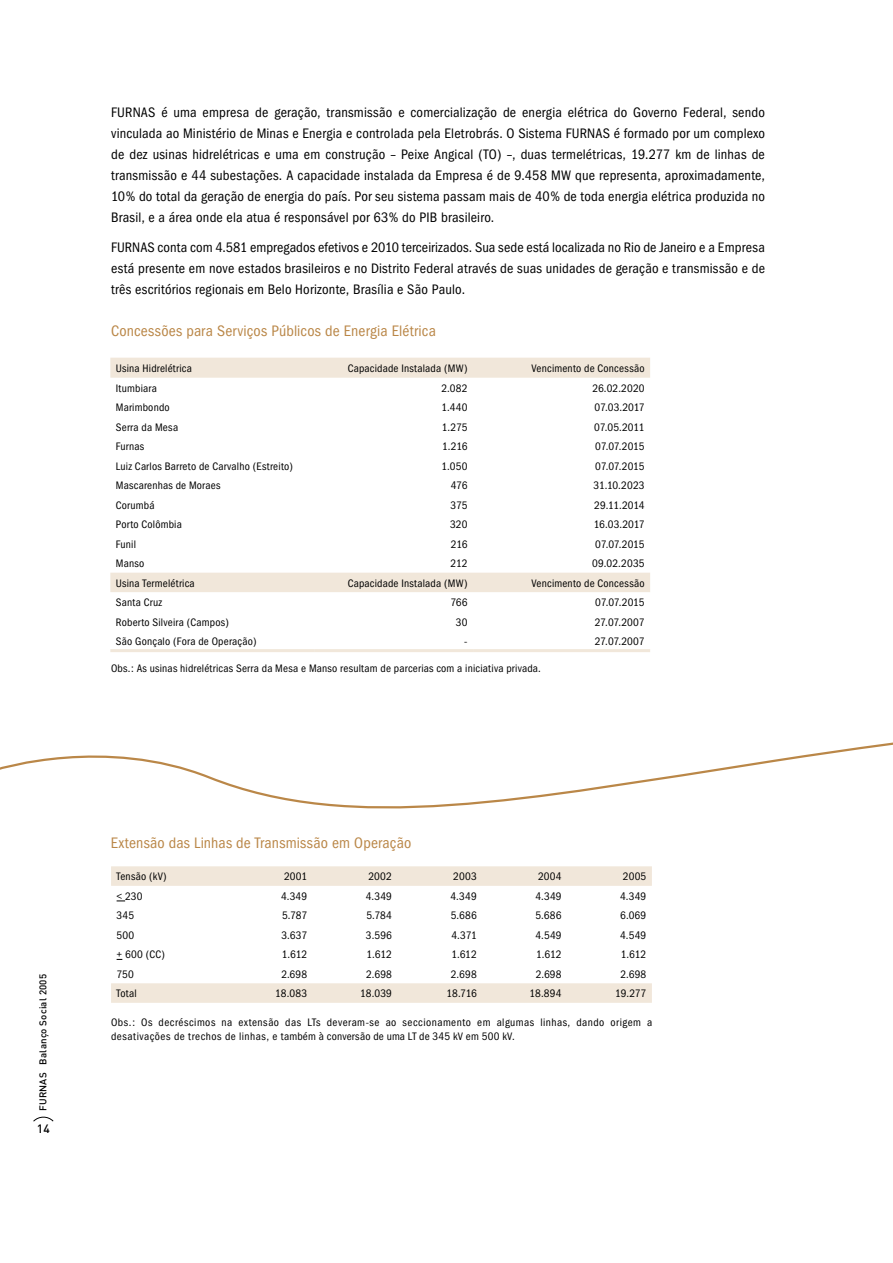
<style>
.page{position:relative;width:893px;height:1263px;background:#fff}
.page>*{position:absolute;margin:0;border:0;box-sizing:border-box;transform-origin:0 0}
.t1{font:condensed 15.75px "Franklin Gothic";letter-spacing:.01em;color:#ba8748}
.t2{font:condensed 14.25px/21px "Franklin Gothic";letter-spacing:.015em;color:#000;text-align:justify}
.t3{font:500 12px "DIN";color:#000}
.t4{font:condensed 11.25px "Franklin Gothic";letter-spacing:.02em;color:#000}
.t5{font:condensed 11.25px/13.5px "Franklin Gothic";letter-spacing:.04em;color:#000}
.t6{font:500 9.75px "DIN";letter-spacing:.02em;color:#000}
</style>
<div class="page">
<svg style="left:33px;top:1116px;width:21px;height:6px"></svg>
<svg style="left:110px;top:358px;width:540px;height:234px"></svg>
<hr style="left:110px;top:649px;width:205px;height:3px;background:#f1e7da">
<hr style="left:315px;top:649px;width:158px;height:3px;background:#f1e7da">
<hr style="left:473px;top:649px;width:177px;height:3px;background:#f1e7da">
<svg style="left:111px;top:866px;width:541px;height:137px"></svg>
<svg style="left:0;top:742px;width:893px;height:67px"></svg>
<p class="t2" style="left:111px;top:102px;width:655px">FURNAS é uma empresa de geração, transmissão e comercialização de energia elétrica do Governo Federal, sendo vinculada ao Ministério de Minas e Energia e controlada pela Eletrobrás. O Sistema FURNAS é formado por um complexo de dez usinas hidrelétricas e uma em construção – Peixe Angical (TO) –, duas termelétricas, 19.277 km de linhas de transmissão e 44 subestações. A capacidade instalada da Empresa é de 9.458 MW que representa, aproximadamente, 10% do total da geração de energia do país. Por seu sistema passam mais de 40% de toda energia elétrica produzida no Brasil, e a área onde ela atua é responsável por 63% do PIB brasileiro.</p>
<p class="t2" style="left:111px;top:237px;width:656px">FURNAS conta com 4.581 empregados efetivos e 2010 terceirizados. Sua sede está localizada no Rio de Janeiro e a Empresa está presente em nove estados brasileiros e no Distrito Federal através de suas unidades de geração e transmissão e de três escritórios regionais em Belo Horizonte, Brasília e São Paulo.</p>
<p class="t1" style="left:111px;top:322px;width:326px">Concessões para Serviços Públicos de Energia Elétrica</p>
<p class="t4" style="left:116px;top:362px;width:78px">Usina Hidrelétrica</p>
<p class="t4" style="left:348px;top:362px;width:121px">Capacidade Instalada (MW)</p>
<p class="t4" style="left:531px;top:362px;width:115px">Vencimento de Concessão</p>
<p class="t4" style="left:116px;top:382px;width:42px">Itumbiara</p>
<p class="t4" style="left:441px;top:382px;width:28px">2.082</p>
<p class="t4" style="left:592px;top:382px;width:54px">26.02.2020</p>
<p class="t4" style="left:116px;top:401px;width:55px">Marimbondo</p>
<p class="t4" style="left:441px;top:401px;width:28px">1.440</p>
<p class="t4" style="left:594px;top:401px;width:52px">07.03.2017</p>
<p class="t4" style="left:116px;top:421px;width:64px">Serra da Mesa</p>
<p class="t4" style="left:442px;top:421px;width:27px">1.275</p>
<p class="t4" style="left:594px;top:421px;width:52px">07.05.2011</p>
<p class="t4" style="left:116px;top:440px;width:30px">Furnas</p>
<p class="t4" style="left:442px;top:440px;width:27px">1.216</p>
<p class="t4" style="left:595px;top:440px;width:51px">07.07.2015</p>
<p class="t4" style="left:116px;top:460px;width:179px">Luiz Carlos Barreto de Carvalho (Estreito)</p>
<p class="t4" style="left:442px;top:460px;width:27px">1.050</p>
<p class="t4" style="left:595px;top:460px;width:51px">07.07.2015</p>
<p class="t4" style="left:116px;top:479px;width:106px">Mascarenhas de Moraes</p>
<p class="t4" style="left:451px;top:479px;width:18px">476</p>
<p class="t4" style="left:594px;top:479px;width:53px">31.10.2023</p>
<p class="t4" style="left:116px;top:499px;width:40px">Corumbá</p>
<p class="t4" style="left:451px;top:499px;width:18px">375</p>
<p class="t4" style="left:594px;top:499px;width:52px">29.11.2014</p>
<p class="t4" style="left:116px;top:518px;width:68px">Porto Colômbia</p>
<p class="t4" style="left:450px;top:518px;width:19px">320</p>
<p class="t4" style="left:594px;top:518px;width:52px">16.03.2017</p>
<p class="t4" style="left:116px;top:538px;width:22px">Funil</p>
<p class="t4" style="left:451px;top:538px;width:18px">216</p>
<p class="t4" style="left:595px;top:538px;width:51px">07.07.2015</p>
<p class="t4" style="left:116px;top:557px;width:30px">Manso</p>
<p class="t4" style="left:451px;top:557px;width:18px">212</p>
<p class="t4" style="left:592px;top:557px;width:54px">09.02.2035</p>
<p class="t4" style="left:116px;top:577px;width:80px">Usina Termelétrica</p>
<p class="t4" style="left:348px;top:577px;width:121px">Capacidade Instalada (MW)</p>
<p class="t4" style="left:531px;top:577px;width:115px">Vencimento de Concessão</p>
<p class="t4" style="left:116px;top:596px;width:48px">Santa Cruz</p>
<p class="t4" style="left:450px;top:596px;width:19px">766</p>
<p class="t4" style="left:595px;top:596px;width:51px">07.07.2015</p>
<p class="t4" style="left:116px;top:615px;width:115px">Roberto Silveira (Campos)</p>
<p class="t4" style="left:456px;top:615px;width:13px">30</p>
<p class="t4" style="left:595px;top:615px;width:51px">27.07.2007</p>
<p class="t4" style="left:116px;top:635px;width:142px">São Gonçalo (Fora de Operação)</p>
<p class="t4" style="left:464px;top:635px;width:5px">-</p>
<p class="t4" style="left:595px;top:635px;width:51px">27.07.2007</p>
<p class="t4" style="left:111px;top:662px;width:431px">Obs.: As usinas hidrelétricas Serra da Mesa e Manso resultam de parcerias com a iniciativa privada.</p>
<p class="t6" style="left:37px;top:1111px;width:138px;rotate:-90deg">FURNAS Balanço Social 2005</p>
<p class="t3" style="left:37px;top:1121px;width:7px">14</p>
<p class="t1" style="left:111px;top:834px;width:302px">Extensão das Linhas de Transmissão em Operação</p>
<p class="t4" style="left:117px;top:870px;width:52px">Tensão (kV)</p>
<p class="t4" style="left:284px;top:870px;width:25px">2001</p>
<p class="t4" style="left:368px;top:870px;width:25px">2002</p>
<p class="t4" style="left:453px;top:870px;width:25px">2003</p>
<p class="t4" style="left:538px;top:870px;width:25px">2004</p>
<p class="t4" style="left:623px;top:870px;width:25px">2005</p>
<p class="t4" style="left:117px;top:890px;width:28px">&lt; 230</p>
<p class="t4" style="left:281px;top:890px;width:28px">4.349</p>
<p class="t4" style="left:366px;top:890px;width:28px">4.349</p>
<p class="t4" style="left:451px;top:890px;width:28px">4.349</p>
<p class="t4" style="left:535px;top:890px;width:28px">4.349</p>
<p class="t4" style="left:620px;top:890px;width:28px">4.349</p>
<p class="t4" style="left:117px;top:909px;width:19px">345</p>
<p class="t4" style="left:282px;top:909px;width:27px">5.787</p>
<p class="t4" style="left:366px;top:909px;width:27px">5.784</p>
<p class="t4" style="left:451px;top:909px;width:28px">5.686</p>
<p class="t4" style="left:535px;top:909px;width:28px">5.686</p>
<p class="t4" style="left:620px;top:909px;width:28px">6.069</p>
<p class="t4" style="left:117px;top:929px;width:19px">500</p>
<p class="t4" style="left:281px;top:929px;width:27px">3.637</p>
<p class="t4" style="left:366px;top:929px;width:28px">3.596</p>
<p class="t4" style="left:451px;top:929px;width:27px">4.371</p>
<p class="t4" style="left:535px;top:929px;width:28px">4.549</p>
<p class="t4" style="left:620px;top:929px;width:28px">4.549</p>
<p class="t4" style="left:117px;top:948px;width:50px">+ 600 (CC)</p>
<p class="t4" style="left:282px;top:948px;width:27px">1.612</p>
<p class="t4" style="left:367px;top:948px;width:27px">1.612</p>
<p class="t4" style="left:451px;top:948px;width:27px">1.612</p>
<p class="t4" style="left:536px;top:948px;width:27px">1.612</p>
<p class="t4" style="left:621px;top:948px;width:27px">1.612</p>
<p class="t4" style="left:117px;top:968px;width:19px">750</p>
<p class="t4" style="left:281px;top:968px;width:27px">2.698</p>
<p class="t4" style="left:366px;top:968px;width:27px">2.698</p>
<p class="t4" style="left:451px;top:968px;width:27px">2.698</p>
<p class="t4" style="left:536px;top:968px;width:27px">2.698</p>
<p class="t4" style="left:620px;top:968px;width:27px">2.698</p>
<p class="t4" style="left:117px;top:987px;width:22px">Total</p>
<p class="t4" style="left:275px;top:987px;width:34px">18.083</p>
<p class="t4" style="left:360px;top:987px;width:33px">18.039</p>
<p class="t4" style="left:446px;top:987px;width:32px">18.716</p>
<p class="t4" style="left:529px;top:987px;width:34px">18.894</p>
<p class="t4" style="left:615px;top:987px;width:33px">19.277</p>
<p class="t5" style="left:111px;top:1016px;width:543px">Obs.: Os decréscimos na extensão das LTs deveram-se ao seccionamento em algumas linhas, dando origem a desativações de trechos de linhas, e também à conversão de uma LT de 345 kV em 500 kV.</p>
</div>
